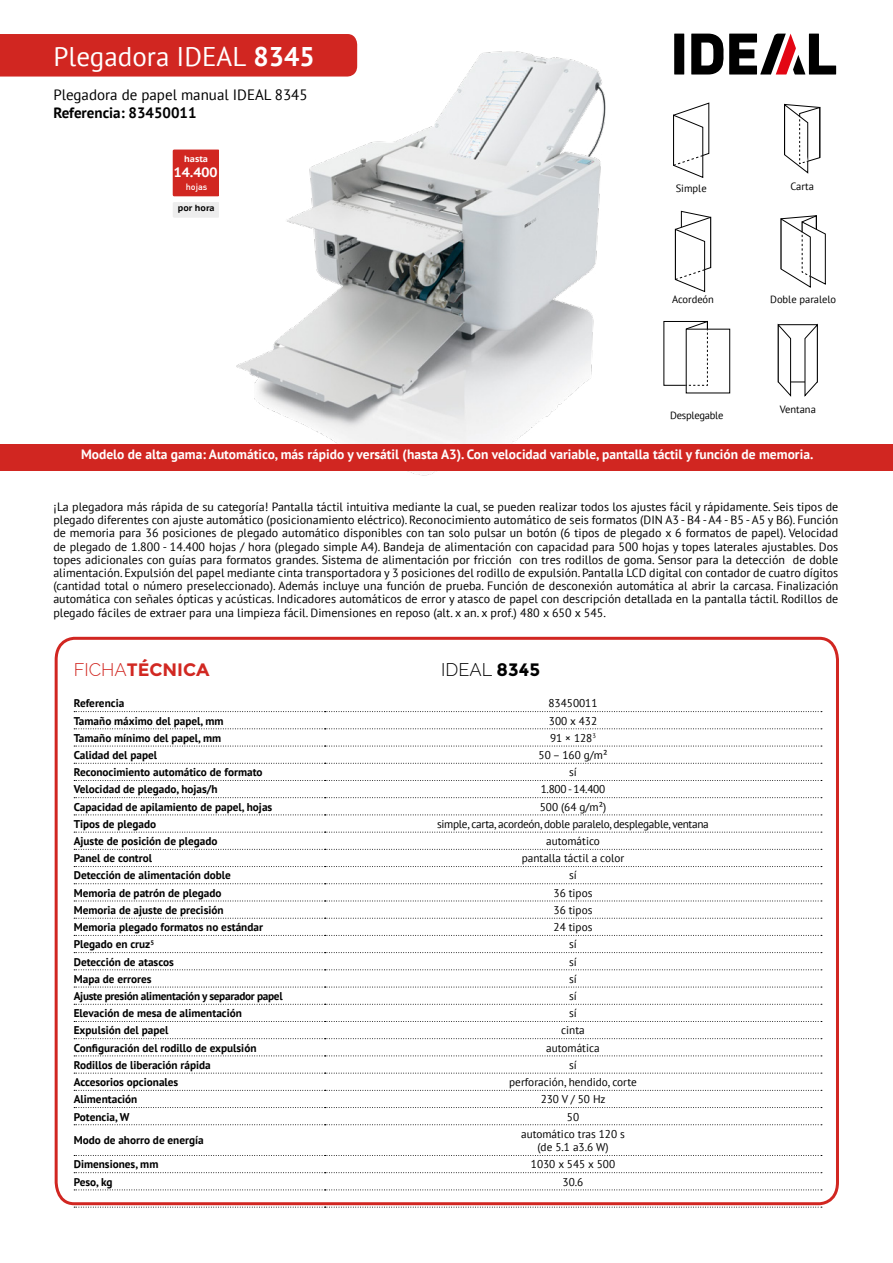
<style>
.page{position:relative;width:893px;height:1263px;background:#fff}
.page>*{position:absolute;margin:0;border:0;box-sizing:border-box;transform-origin:0 0}
.t1{font:27px "PT Sans";color:#fff}
.t2{font:700 18px "Montserrat";color:#d12822}
.t3{font:300 18px "Raleway";color:#000}
.t4{font:15px "PT Sans";color:#000}
.t5{font:700 15px "PT Sans";color:#000}
.t6{font:700 13.5px "PT Sans";color:#fff}
.t7{font:700 13.5px "PT Sans Caption";color:#fff}
.t8{font:12px/13.2px "PT Sans";color:#000;text-align:justify}
.Títulos_tabla__Tabla{font:700 11.25px "PT Sans";color:#000}
.Datos_tabla__Tablas{font:11.25px/13.5px "PT Sans";color:#000;text-align:center}
.Datos_tabla__Tablas-2{font:11.25px "PT Sans";letter-spacing:-.025em;color:#000}
.Títulos_tabla__Tabla-2{font:700 11.25px "PT Sans";letter-spacing:-.025em;color:#000}
.Pie_de_pagina{font:10.5px "PT Sans";color:#000}
.Pie_de_pagina-2{font:10.5px "PT Sans";letter-spacing:-.02em;color:#000}
.t9{font:700 9px "PT Sans Caption";color:#fff}
.t10{font:500 9px "DIN";color:#fff}
.t11{font:700 8.85px "PT Sans Caption";color:#000}
.s1{font-weight:700}
.s2{font-family:"Raleway";font-weight:300}
.s3{font-family:"Montserrat";font-weight:700}
</style>
<div class="page">
<img style="left:189px;top:33px;width:502px;height:443px">
<div style="left:0;top:34px;width:357px;height:43px;background:#d12621"></div>
<div style="left:0;top:444px;width:893px;height:26px;background:#d12621"></div>
<div style="left:674px;top:34px;width:10px;height:41px;background:#000"></div>
<svg style="left:691px;top:34px;width:145px;height:41px"></svg>
<svg style="left:673px;top:102px;width:36px;height:76px"></svg>
<svg style="left:784px;top:104px;width:36px;height:70px"></svg>
<svg style="left:780px;top:215px;width:46px;height:73px"></svg>
<svg style="left:675px;top:211px;width:36px;height:81px"></svg>
<div style="left:686px;top:329px;width:44px;height:64px;background:#fff"></div>
<div style="left:686px;top:329px;width:44px;height:64px;border:1px solid #000"></div>
<svg style="left:663px;top:321px;width:45px;height:65px"></svg>
<div style="left:778px;top:324px;width:40px;height:58px;border:1px solid #000"></div>
<svg style="left:777px;top:324px;width:14px;height:73px"></svg>
<svg style="left:804px;top:323px;width:14px;height:74px"></svg>
<div style="left:173px;top:150px;width:45px;height:46px;background:#d12721"></div>
<svg style="left:173px;top:202px;width:45px;height:16px"></svg>
<svg style="left:74px;top:1207px;width:748px;height:1px"></svg>
<svg style="left:54px;top:636px;width:785px;height:571px"></svg>
<p class="t1" style="left:54px;top:39px;width:263px">Plegadora IDEAL <span class="s1">8345</span></p>
<p class="t4" style="left:53px;top:86px;width:256px">Plegadora de papel manual IDEAL 8345</p>
<p class="t5" style="left:53px;top:103px;width:145px">Referencia: 83450011</p>
<p class="t9" style="left:184px;top:153px;width:26px">hasta</p>
<p class="t10" style="left:186px;top:181px;width:23px">hojas</p>
<p class="t11" style="left:178px;top:202px;width:38px">por hora</p>
<p class="t7" style="left:174px;top:163px;width:45px">14.400</p>
<p class="Pie_de_pagina" style="left:676px;top:181px;width:32px">Simple</p>
<p class="Pie_de_pagina" style="left:790px;top:180px;width:25px">Carta</p>
<p class="Pie_de_pagina" style="left:672px;top:292px;width:43px">Acordeón</p>
<p class="Pie_de_pagina" style="left:770px;top:292px;width:68px">Doble paralelo</p>
<p class="Pie_de_pagina-2" style="left:670px;top:408px;width:55px">Desplegable</p>
<p class="Pie_de_pagina" style="left:780px;top:402px;width:38px">Ventana</p>
<p class="t6" style="left:81px;top:446px;width:734px">Modelo de alta gama: Automático, más rápido y versátil (hasta A3). Con velocidad variable, pantalla táctil y función de memoria.</p>
<p class="t8" style="left:53px;top:500px;width:786px">¡La plegadora más rápida de su categoría! Pantalla táctil intuitiva mediante la cual, se pueden realizar todos los ajustes fácil y rápidamente. Seis tipos de plegado diferentes con ajuste automático (posicionamiento eléctrico). Reconocimiento automático de seis formatos (DIN A3 - B4 - A4 - B5 - A5 y B6). Función de memoria para 36 posiciones de plegado automático disponibles con tan solo pulsar un botón (6 tipos de plegado x 6 formatos de papel). Velocidad de plegado de 1.800 - 14.400 hojas / hora (plegado simple A4). Bandeja de alimentación con capacidad para 500 hojas y topes laterales ajustables. Dos topes adicionales con guías para formatos grandes. Sistema de alimentación por fricción con tres rodillos de goma. Sensor para la detección de doble alimentación. Expulsión del papel mediante cinta transportadora y 3 posiciones del rodillo de expulsión. Pantalla LCD digital con contador de cuatro dígitos (cantidad total o número preseleccionado). Además incluye una función de prueba. Función de desconexión automática al abrir la carcasa. Finalización automática con señales ópticas y acústicas. Indicadores automáticos de error y atasco de papel con descripción detallada en la pantalla táctil. Rodillos de plegado fáciles de extraer para una limpieza fácil. Dimensiones en reposo (alt. x an. x prof.) 480 x 650 x 545.</p>
<p class="t2" style="left:74px;top:658px;width:137px"><span class="s2">FICHA</span>TÉCNICA</p>
<p class="t3" style="left:441px;top:659px;width:100px">IDEAL <span class="s3">8345</span></p>
<p class="Títulos_tabla__Tabla" style="left:74px;top:696px;width:52px">Referencia</p>
<p class="Datos_tabla__Tablas" style="left:548px;top:696px;width:51px">83450011</p>
<p class="Títulos_tabla__Tabla" style="left:74px;top:713px;width:151px">Tamaño máximo del papel, mm</p>
<p class="Datos_tabla__Tablas" style="left:549px;top:714px;width:50px">300 x 432</p>
<p class="Títulos_tabla__Tabla" style="left:74px;top:730px;width:149px">Tamaño mínimo del papel, mm</p>
<p class="Datos_tabla__Tablas" style="left:550px;top:731px;width:47px">91 × 128<sup>3</sup></p>
<p class="Títulos_tabla__Tabla" style="left:74px;top:748px;width:85px">Calidad del papel</p>
<p class="Datos_tabla__Tablas" style="left:539px;top:748px;width:70px">50 – 160 g/m²</p>
<p class="Títulos_tabla__Tabla" style="left:74px;top:765px;width:190px">Reconocimiento automático de formato</p>
<p class="Datos_tabla__Tablas" style="left:569px;top:765px;width:9px">sí</p>
<p class="Títulos_tabla__Tabla" style="left:74px;top:782px;width:145px">Velocidad de plegado, hojas/h</p>
<p class="Datos_tabla__Tablas" style="left:541px;top:782px;width:66px">1.800 - 14.400</p>
<p class="Títulos_tabla__Tabla" style="left:74px;top:799px;width:200px">Capacidad de apilamiento de papel, hojas</p>
<p class="Datos_tabla__Tablas" style="left:540px;top:800px;width:68px">500 (64 g/m²)</p>
<p class="Títulos_tabla__Tabla" style="left:74px;top:816px;width:84px">Tipos de plegado</p>
<p class="Datos_tabla__Tablas-2" style="left:437px;top:817px;width:273px">simple, carta, acordeón, doble paralelo, desplegable, ventana</p>
<p class="Títulos_tabla__Tabla" style="left:74px;top:834px;width:145px">Ajuste de posición de plegado</p>
<p class="Datos_tabla__Tablas" style="left:546px;top:834px;width:55px">automático</p>
<p class="Títulos_tabla__Tabla" style="left:74px;top:851px;width:80px">Panel de control</p>
<p class="Datos_tabla__Tablas" style="left:522px;top:851px;width:104px">pantalla táctil a color</p>
<p class="Títulos_tabla__Tabla" style="left:74px;top:868px;width:159px">Detección de alimentación doble</p>
<p class="Datos_tabla__Tablas" style="left:569px;top:868px;width:9px">sí</p>
<p class="Títulos_tabla__Tabla" style="left:74px;top:885px;width:149px">Memoria de patrón de plegado</p>
<p class="Datos_tabla__Tablas" style="left:553px;top:886px;width:40px">36 tipos</p>
<p class="Títulos_tabla__Tabla" style="left:74px;top:902px;width:151px">Memoria de ajuste de precisión</p>
<p class="Datos_tabla__Tablas" style="left:553px;top:903px;width:40px">36 tipos</p>
<p class="Títulos_tabla__Tabla" style="left:74px;top:920px;width:191px">Memoria plegado formatos no estándar</p>
<p class="Datos_tabla__Tablas" style="left:553px;top:920px;width:40px">24 tipos</p>
<p class="Títulos_tabla__Tabla" style="left:74px;top:937px;width:82px">Plegado en cruz<sup>5</sup></p>
<p class="Datos_tabla__Tablas" style="left:569px;top:937px;width:9px">sí</p>
<p class="Títulos_tabla__Tabla" style="left:74px;top:954px;width:102px">Detección de atascos</p>
<p class="Datos_tabla__Tablas" style="left:569px;top:954px;width:9px">sí</p>
<p class="Títulos_tabla__Tabla" style="left:74px;top:971px;width:79px">Mapa de errores</p>
<p class="Datos_tabla__Tablas" style="left:569px;top:972px;width:9px">sí</p>
<p class="Títulos_tabla__Tabla-2" style="left:74px;top:989px;width:210px">Ajuste presión alimentación y separador papel</p>
<p class="Datos_tabla__Tablas" style="left:569px;top:989px;width:9px">sí</p>
<p class="Títulos_tabla__Tabla" style="left:74px;top:1006px;width:170px">Elevación de mesa de alimentación</p>
<p class="Datos_tabla__Tablas" style="left:569px;top:1006px;width:9px">sí</p>
<p class="Títulos_tabla__Tabla" style="left:74px;top:1023px;width:96px">Expulsión del papel</p>
<p class="Datos_tabla__Tablas" style="left:561px;top:1023px;width:25px">cinta</p>
<p class="Títulos_tabla__Tabla" style="left:74px;top:1040px;width:184px">Configuración del rodillo de expulsión</p>
<p class="Datos_tabla__Tablas" style="left:546px;top:1041px;width:55px">automática</p>
<p class="Títulos_tabla__Tabla" style="left:74px;top:1057px;width:139px">Rodillos de liberación rápida</p>
<p class="Datos_tabla__Tablas" style="left:569px;top:1058px;width:9px">sí</p>
<p class="Títulos_tabla__Tabla" style="left:74px;top:1075px;width:106px">Accesorios opcionales</p>
<p class="Datos_tabla__Tablas" style="left:509px;top:1075px;width:129px">perforación, hendido, corte</p>
<p class="Títulos_tabla__Tabla" style="left:74px;top:1092px;width:65px">Alimentación</p>
<p class="Datos_tabla__Tablas" style="left:541px;top:1092px;width:66px">230 V / 50 Hz</p>
<p class="Títulos_tabla__Tabla" style="left:74px;top:1109px;width:57px">Potencia, W</p>
<p class="Datos_tabla__Tablas" style="left:567px;top:1109px;width:14px">50</p>
<p class="Títulos_tabla__Tabla" style="left:74px;top:1133px;width:131px">Modo de ahorro de energía</p>
<p class="Datos_tabla__Tablas" style="left:521px;top:1127px;width:105px">automático tras 120 s (de 5.1 a3.6 W)</p>
<p class="Títulos_tabla__Tabla" style="left:74px;top:1157px;width:86px">Dimensiones, mm</p>
<p class="Datos_tabla__Tablas" style="left:531px;top:1157px;width:86px">1030 x 545 x 500</p>
<p class="Títulos_tabla__Tabla" style="left:74px;top:1174px;width:40px">Peso, kg</p>
<p class="Datos_tabla__Tablas" style="left:563px;top:1175px;width:22px">30.6</p>
</div>
